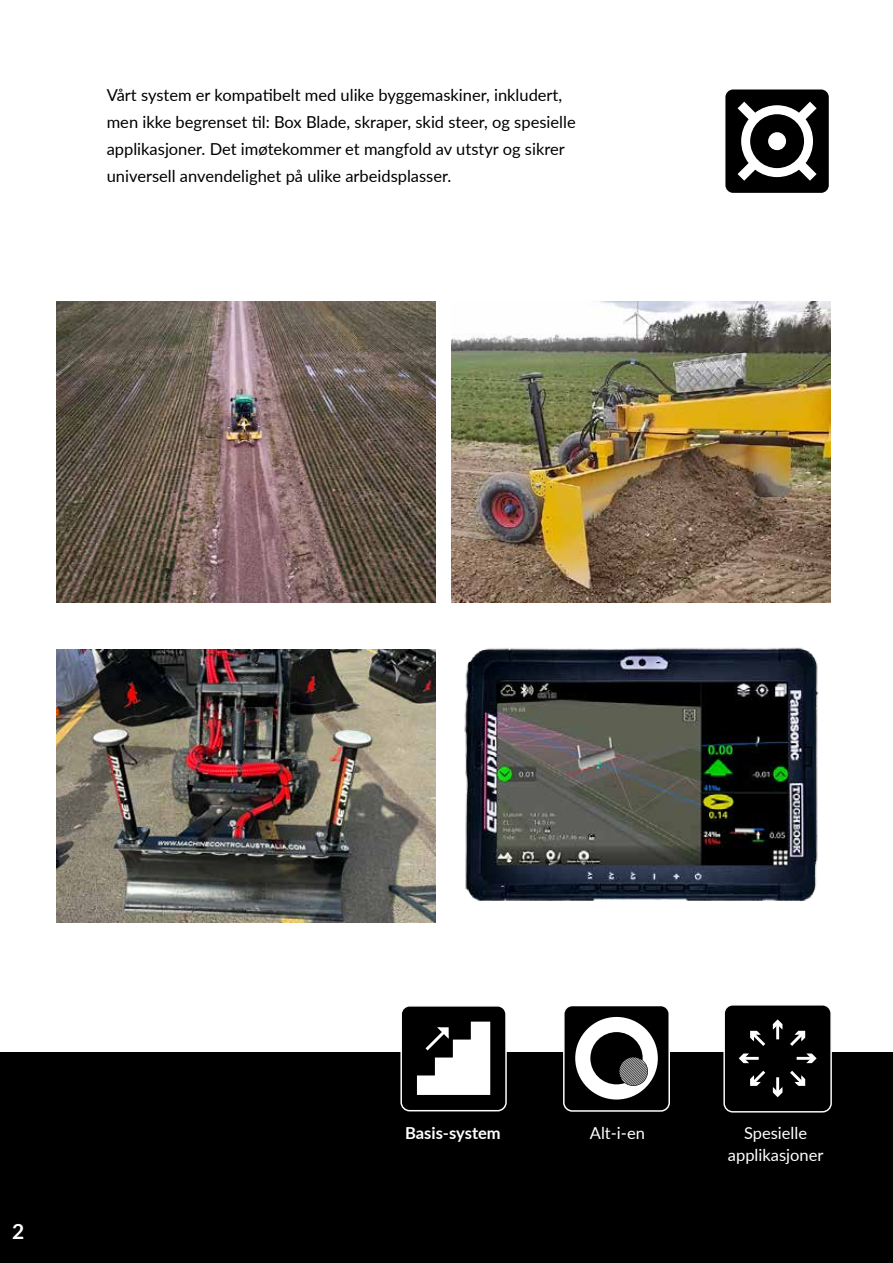
<style>
.page{position:relative;width:893px;height:1263px;background:#fff}
.page>*{position:absolute;margin:0;border:0;box-sizing:border-box;transform-origin:0 0}
.t1{font:700 21px "Lato";color:#fff}
.t2{font:16.5px/27px "Lato";color:#000}
.t3{font:16.5px/21px "Lato";color:#fff;text-align:center}
.t4{font:700 16.5px "Lato";color:#fff}
</style>
<div class="page">
<div style="left:0;top:1053px;width:893px;height:210px;background:#000"></div>
<div style="left:563px;top:1005px;width:107px;height:106px;background:#000;border:1px solid #fff;border-radius:8px"></div>
<svg style="left:575px;top:1017px;width:83px;height:82px"></svg>
<div style="left:723px;top:1004px;width:109px;height:108px;background:#000;border:1px solid #fff;border-radius:9px"></div>
<svg style="left:738px;top:1019px;width:79px;height:79px"></svg>
<div style="left:400px;top:1005px;width:107px;height:106px;background:#000;border:1px solid #fff;border-radius:8px"></div>
<svg style="left:416px;top:1021px;width:75px;height:74px"></svg>
<div style="left:724px;top:88px;width:106px;height:106px;background:#000;border:1px solid #fff;border-radius:8px"></div>
<svg style="left:738px;top:102px;width:79px;height:79px"></svg>
<img style="left:57px;top:301px;width:378px;height:302px">
<img style="left:452px;top:301px;width:378px;height:302px">
<img style="left:57px;top:649px;width:378px;height:273px">
<img style="left:464px;top:647px;width:355px;height:255px">
<p class="t2" style="left:107px;top:81px;width:470px">Vårt system er kompatibelt med ulike byggemaskiner, inkludert, men ikke begrenset til: Box Blade, skraper, skid steer, og spesielle applikasjoner. Det imøtekommer et mangfold av utstyr og sikrer universell anvendelighet på ulike arbeidsplasser.</p>
<p class="t1" style="left:12px;top:1216px;width:14px">2</p>
<p class="t4" style="left:405px;top:1121px;width:97px">Basis-system</p>
<p class="t3" style="left:590px;top:1122px;width:57px">Alt-i-en</p>
<p class="t3" style="left:728px;top:1122px;width:97px">Spesielle applikasjoner</p>
</div>
